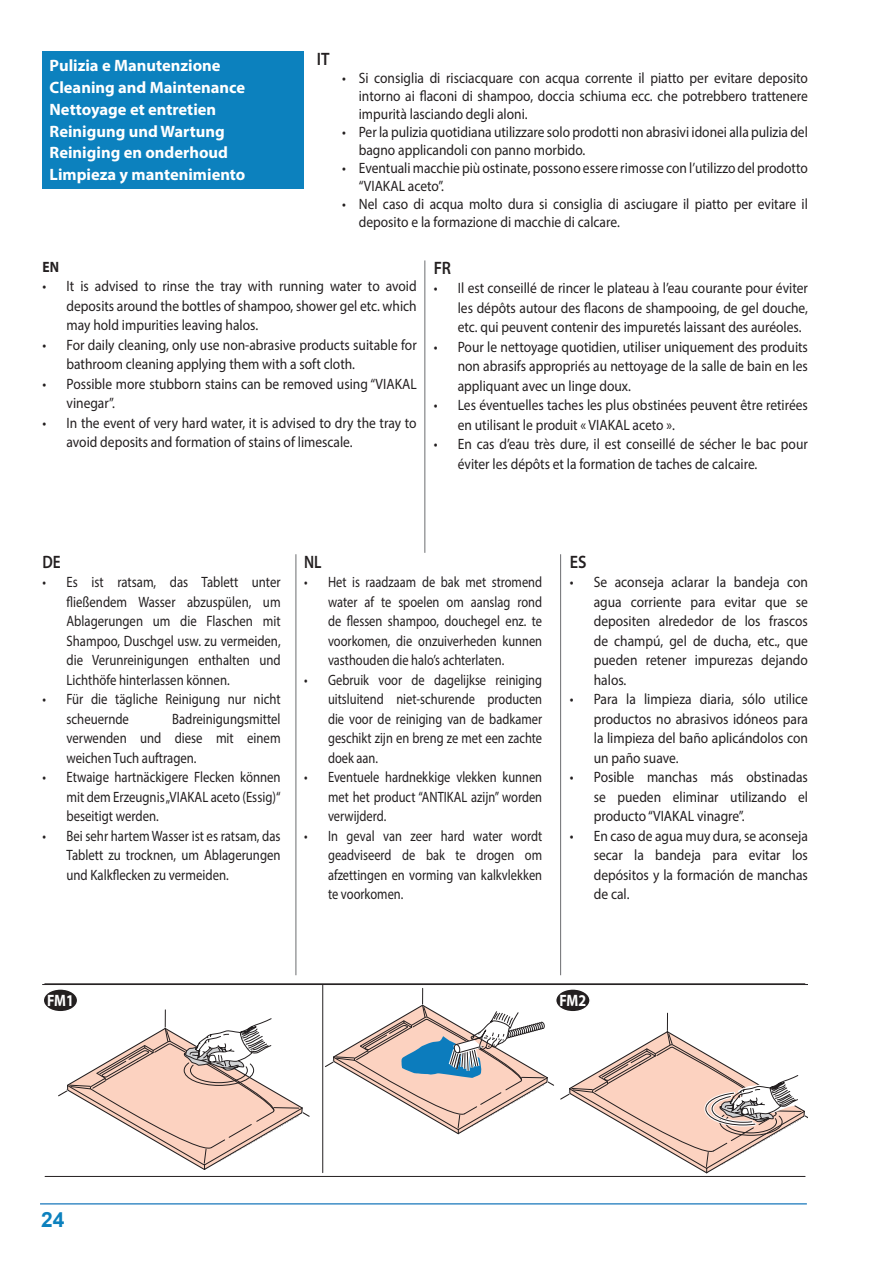
<style>
.page{position:relative;width:893px;height:1263px;background:#fff}
.page>*{position:absolute;margin:0;border:0;box-sizing:border-box;transform-origin:0 0}
.t1{font:700 21px "Arial";color:#0c81be}
.t2{font:600 18px "Myriad Pro";color:#231f20;scale:.9 1}
.t3{font:600 18px "Myriad Pro";color:#231f20;scale:.85 1}
.t4{font:600 18px "Myriad Pro";color:#231f20;scale:.83 1}
.t5{font:700 16.5px "Myriad Pro";color:#fff}
.t6{font:700 16.5px "Myriad Pro";color:#fff;scale:.85 1}
.t7{font:15px/19.5px "Myriad Pro";color:#231f20;text-align:justify;scale:.9 1}
.t8{font:15px/19.5px "Myriad Pro";color:#231f20;text-align:justify;scale:.83 1}
.t9{font:15px/19.5px "Myriad Pro";color:#231f20;text-align:justify;scale:.85 1}
.t10{font:700 15px "Myriad Pro";color:#231f20;scale:.9 1}
</style>
<div class="page">
<hr style="left:40px;top:1203px;width:767px;height:1px;background:#3e8ec6">
<div style="left:43px;top:51px;width:261px;height:138px;background:#0c81be"></div>
<hr style="left:424px;top:260px;width:1px;height:293px;background:#6c6d70">
<hr style="left:296px;top:554px;width:1px;height:421px;background:#6c6d70">
<hr style="left:560px;top:554px;width:1px;height:421px;background:#6c6d70">
<div style="left:43px;top:989px;width:35px;height:23px;background:#231f20;border-radius:50%"></div>
<div style="left:43px;top:988px;width:35px;height:24px;border:2px solid #fff;border-radius:50%"></div>
<hr style="left:45px;top:1176px;width:760px;height:1px;background:#231f20">
<hr style="left:322px;top:984px;width:1px;height:188px;background:#231f20">
<svg style="left:325px;top:988px;width:483px;height:186px"></svg>
<hr style="left:45px;top:983px;width:760px;height:1px;background:#231f20">
<hr style="left:43px;top:984px;width:765px;height:1px;background:#231f20">
<svg style="left:57px;top:1009px;width:253px;height:161px"></svg>
<p class="t5" style="left:50px;top:55px;width:172px">Pulizia e Manutenzione</p>
<p class="t5" style="left:50px;top:77px;width:197px">Cleaning and Maintenance</p>
<p class="t5" style="left:50px;top:98px;width:168px">Nettoyage et entretien</p>
<p class="t5" style="left:50px;top:120px;width:177px">Reinigung und Wartung</p>
<p class="t5" style="left:50px;top:142px;width:180px">Reiniging en onderhoud</p>
<p class="t5" style="left:50px;top:164px;width:197px">Limpieza y mantenimiento</p>
<p class="t2" style="left:317px;top:47px;width:16px">IT</p>
<p class="t7" style="left:359px;top:68px;width:501px;line-height:18px;text-indent:-16px">• Si consiglia di risciacquare con acqua corrente il piatto per evitare deposito intorno ai flaconi di shampoo, doccia schiuma ecc. che potrebbero trattenere impurità lasciando degli aloni.</p>
<p class="t7" style="left:359px;top:122px;width:501px;line-height:18px;text-indent:-16px">• Per la pulizia quotidiana utilizzare solo prodotti non abrasivi idonei alla pulizia del bagno applicandoli con panno morbido.</p>
<p class="t7" style="left:359px;top:158px;width:500px;line-height:18px;text-indent:-16px">• Eventuali macchie più ostinate, possono essere rimosse con l’utilizzo del prodotto “VIAKAL aceto”.</p>
<p class="t7" style="left:359px;top:194px;width:501px;line-height:18px;text-indent:-16px">• Nel caso di acqua molto dura si consiglia di asciugare il piatto per evitare il deposito e la formazione di macchie di calcare.</p>
<p class="t10" style="left:43px;top:257px;width:20px">EN</p>
<p class="t7" style="left:67px;top:276px;width:391px;text-indent:-24px">• It is advised to rinse the tray with running water to avoid deposits around the bottles of shampoo, shower gel etc. which may hold impurities leaving halos.</p>
<p class="t7" style="left:67px;top:335px;width:391px;text-indent:-24px">• For daily cleaning, only use non-abrasive products suitable for bathroom cleaning applying them with a soft cloth.</p>
<p class="t7" style="left:67px;top:374px;width:391px;text-indent:-24px">• Possible more stubborn stains can be removed using “VIAKAL vinegar”.</p>
<p class="t7" style="left:67px;top:413px;width:391px;text-indent:-24px">• In the event of very hard water, it is advised to dry the tray to avoid deposits and formation of stains of limescale.</p>
<p class="t2" style="left:434px;top:256px;width:21px">FR</p>
<p class="t7" style="left:458px;top:278px;width:391px;text-indent:-24px">• Il est conseillé de rincer le plateau à l’eau courante pour éviter les dépôts autour des flacons de shampooing, de gel douche, etc. qui peuvent contenir des impuretés laissant des auréoles.</p>
<p class="t7" style="left:458px;top:337px;width:391px;text-indent:-24px">• Pour le nettoyage quotidien, utiliser uniquement des produits non abrasifs appropriés au nettoyage de la salle de bain en les appliquant avec un linge doux.</p>
<p class="t7" style="left:458px;top:395px;width:391px;text-indent:-24px">• Les éventuelles taches les plus obstinées peuvent être retirées en utilisant le produit « VIAKAL aceto ».</p>
<p class="t7" style="left:458px;top:434px;width:391px;text-indent:-24px">• En cas d’eau très dure, il est conseillé de sécher le bac pour éviter les dépôts et la formation de taches de calcaire.</p>
<p class="t3" style="left:43px;top:550px;width:23px">DE</p>
<p class="t9" style="left:67px;top:572px;width:253px;text-indent:-24px">• Es ist ratsam, das Tablett unter fließendem Wasser abzuspülen, um Ablagerungen um die Flaschen mit Shampoo, Duschgel usw. zu vermeiden, die Verunreinigungen enthalten und Lichthöfe hinterlassen können.</p>
<p class="t9" style="left:67px;top:689px;width:253px;text-indent:-24px">• Für die tägliche Reinigung nur nicht scheuernde</p>
<p class="t9" style="left:67px;top:709px;width:253px;text-indent:106px">Badreinigungsmittel verwenden und diese mit einem weichen Tuch auftragen.</p>
<p class="t9" style="left:67px;top:767px;width:253px;text-indent:-24px">• Etwaige hartnäckigere Flecken können mit dem Erzeugnis „VIAKAL aceto (Essig)“ beseitigt werden.</p>
<p class="t9" style="left:67px;top:826px;width:253px;text-indent:-24px">• Bei sehr hartem Wasser ist es ratsam, das Tablett zu trocknen, um Ablagerungen und Kalkflecken zu vermeiden.</p>
<p class="t4" style="left:304px;top:550px;width:23px">NL</p>
<p class="t8" style="left:328px;top:572px;width:260px;text-indent:-24px">• Het is raadzaam de bak met stromend water af te spoelen om aanslag rond de flessen shampoo, douchegel enz. te voorkomen, die onzuiverheden kunnen vasthouden die halo’s achterlaten.</p>
<p class="t8" style="left:328px;top:670px;width:259px;text-indent:-24px">• Gebruik voor de dagelijkse reiniging uitsluitend niet-schurende producten die voor de reiniging van de badkamer geschikt zijn en breng ze met een zachte doek aan.</p>
<p class="t8" style="left:328px;top:767px;width:259px;text-indent:-24px">• Eventuele hardnekkige vlekken kunnen met het product “ANTIKAL azijn” worden verwijderd.</p>
<p class="t8" style="left:328px;top:826px;width:259px;text-indent:-24px">• In geval van zeer hard water wordt geadviseerd de bak te drogen om afzettingen en vorming van kalkvlekken te voorkomen.</p>
<p class="t2" style="left:570px;top:550px;width:20px">ES</p>
<p class="t7" style="left:594px;top:572px;width:239px;text-indent:-24px">• Se aconseja aclarar la bandeja con agua corriente para evitar que se depositen alrededor de los frascos de champú, gel de ducha, etc., que pueden retener impurezas dejando halos.</p>
<p class="t7" style="left:594px;top:689px;width:239px;text-indent:-24px">• Para la limpieza diaria, sólo utilice productos no abrasivos idóneos para la limpieza del baño aplicándolos con un paño suave.</p>
<p class="t7" style="left:594px;top:767px;width:239px;text-indent:-24px">• Posible manchas más obstinadas se pueden eliminar utilizando el producto “VIAKAL vinagre”.</p>
<p class="t7" style="left:594px;top:826px;width:239px;text-indent:-24px">• En caso de agua muy dura, se aconseja secar la bandeja para evitar los depósitos y la formación de manchas de cal.</p>
<p class="t6" style="left:47px;top:989px;width:33px">FM1</p>
<p class="t6" style="left:559px;top:989px;width:33px">FM2</p>
<h1 class="t1" style="left:41px;top:1204px;width:25px">24</h1>
</div>
